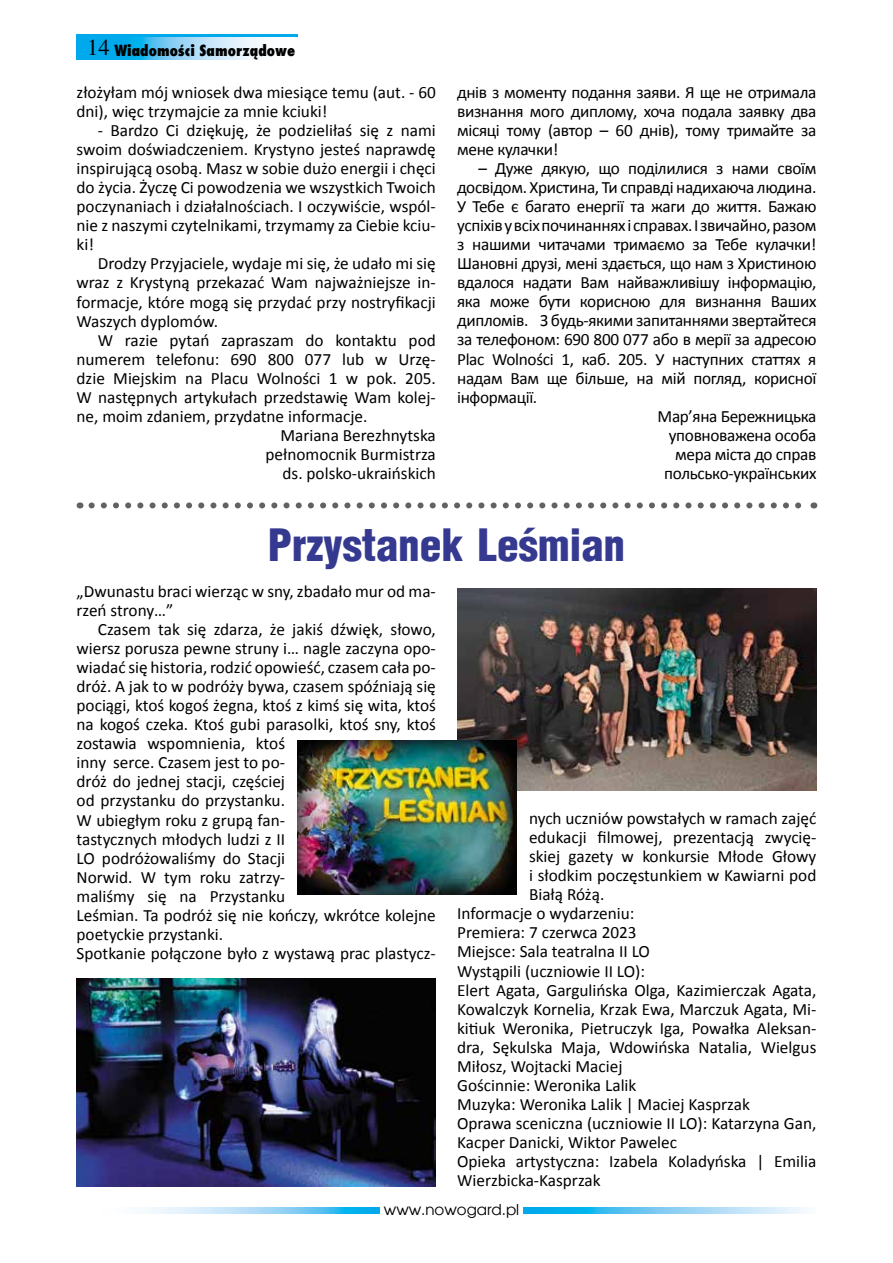
<style>
.page{position:relative;width:893px;height:1263px;background:#fff}
.page>*{position:absolute;margin:0;border:0;box-sizing:border-box;transform-origin:0 0}
.t1{font:900 43.5px "Switzerland Cond";color:#353990}
.t2{font:17.25px/19px "Calibri";color:#000}
.t3{font:17.25px "Calibri";letter-spacing:-.02em;color:#000}
.t4{font:800 15px "Fujiyama";color:#000}
.t5{font:15px "Avalon";color:#000}
.s1{font-family:"Times";font-weight:400;font-size:22.5px}
</style>
<div class="page">
<div style="left:77px;top:34px;width:221px;height:26px;background:#00a8ec"></div>
<svg style="left:138px;top:37px;width:160px;height:23px;background:#b9e3f8"></svg>
<svg style="left:147px;top:1207px;width:658px;height:6px;background:#81d0f4"></svg>
<div style="left:380px;top:1203px;width:143px;height:15px;background:#fff"></div>
<img style="left:457px;top:588px;width:359px;height:202px">
<img style="left:298px;top:741px;width:218px;height:153px">
<img style="left:77px;top:978px;width:359px;height:208px">
<svg style="left:92px;top:502px;width:710px;height:6px"></svg>
<p class="t4" style="left:87px;top:40px;width:210px"><span class="s1">14</span> Wiadomości Samorządowe</p>
<p class="t2" style="left:77px;top:82px;width:361px">złożyłam mój wniosek dwa miesiące temu (aut. - 60 dni), więc trzymajcie za mnie kciuki!</p>
<p class="t2" style="left:77px;top:120px;width:361px;text-align:justify;text-indent:21px">- Bardzo Ci dziękuję, że podzieliłaś się z nami swoim doświadczeniem. Krystyno jesteś naprawdę inspirującą osobą. Masz w sobie dużo energii i chęci do życia. Życzę Ci powodzenia we wszystkich Twoich poczynaniach i działalnościach. I oczywiście, wspól&shy;nie z naszymi czytelnikami, trzymamy za Ciebie kciu&shy;ki!</p>
<p class="t2" style="left:77px;top:253px;width:361px;text-align:justify;text-indent:21px">Drodzy Przyjaciele, wydaje mi się, że udało mi się wraz z Krystyną przekazać Wam najważniejsze in&shy;formacje, które mogą się przydać przy nostryfikacji Waszych dyplomów.</p>
<p class="t2" style="left:98px;top:329px;width:340px">W razie pytań zapraszam do kontaktu pod</p>
<p class="t2" style="left:77px;top:349px;width:361px">numerem telefonu: 690 800 077 lub w Urzę-</p>
<p class="t2" style="left:77px;top:368px;width:361px">dzie Miejskim na Placu Wolności 1 w pok. 205.</p>
<p class="t2" style="left:77px;top:387px;width:361px">W następnych artykułach przedstawię Wam kolej-</p>
<p class="t2" style="left:77px;top:406px;width:292px">ne, moim zdaniem, przydatne informacje.</p>
<p class="t2" style="left:280px;top:425px;width:157px">Mariana Berezhnytska</p>
<p class="t2" style="left:265px;top:444px;width:172px">pełnomocnik Burmistrza</p>
<p class="t2" style="left:283px;top:463px;width:155px">ds. polsko-ukraińskich</p>
<p class="t2" style="left:457px;top:82px;width:361px;text-align:justify">днів з моменту подання заяви. Я ще не отримала визнання мого диплому, хоча подала заявку два місяці тому (автор – 60 днів), тому тримайте за мене кулачки!</p>
<p class="t3" style="left:478px;top:158px;width:340px">– Дуже дякую, що поділилися з нами своїм</p>
<p class="t3" style="left:457px;top:177px;width:361px">досвідом. Христина, Ти справді надихаюча людина.</p>
<p class="t3" style="left:457px;top:196px;width:361px">У Тебе є багато енергії та жаги до життя. Бажаю</p>
<p class="t3" style="left:457px;top:215px;width:361px">успіхів у всіх починаннях і справах. І звичайно, разом</p>
<p class="t3" style="left:457px;top:234px;width:361px">з нашими читачами тримаємо за Тебе кулачки!</p>
<p class="t3" style="left:457px;top:253px;width:361px">Шановні друзі, мені здається, що нам з Христиною</p>
<p class="t3" style="left:457px;top:272px;width:361px">вдалося надати Вам найважливішу інформацію,</p>
<p class="t3" style="left:457px;top:291px;width:361px">яка може бути корисною для визнання Ваших</p>
<p class="t3" style="left:457px;top:310px;width:361px">дипломів. З будь-якими запитаннями звертайтеся</p>
<p class="t3" style="left:457px;top:329px;width:361px">за телефоном: 690 800 077 або в мерії за адресою</p>
<p class="t3" style="left:457px;top:348px;width:361px">Plac Wolności 1, каб. 205. У наступних статтях я</p>
<p class="t3" style="left:457px;top:367px;width:361px">надам Вам ще більше, на мій погляд, корисної</p>
<p class="t3" style="left:457px;top:386px;width:82px">інформації.</p>
<p class="t3" style="left:658px;top:405px;width:160px">Мар’яна Бережницька</p>
<p class="t3" style="left:669px;top:424px;width:149px">уповноважена особа</p>
<p class="t3" style="left:675px;top:443px;width:143px">мера міста до справ</p>
<p class="t3" style="left:664px;top:462px;width:154px">польсько-українських</p>
<h1 class="t1" style="left:268px;top:517px;width:359px">Przystanek Leśmian</h1>
<p class="t2" style="left:77px;top:581px;width:361px">„Dwunastu braci wierząc w sny, zbadało mur od ma&shy;rzeń strony…”</p>
<p class="t2" style="left:77px;top:619px;width:361px;text-indent:21px">Czasem tak się zdarza, że jakiś dźwięk, słowo, wiersz porusza pewne struny i… nagle zaczyna opo&shy;wiadać się historia, rodzić opowieść, czasem cała po&shy;dróż. A jak to w podróży bywa, czasem spóźniają się pociągi, ktoś kogoś żegna, ktoś z kimś się wita, ktoś na kogoś czeka. Ktoś gubi parasolki, ktoś sny, ktoś zostawia wspomnienia, ktoś<br>inny serce. Czasem jest to po-<br>dróż do jednej stacji, częściej<br>od przystanku do przystanku.<br>W ubiegłym roku z grupą fan-<br>tastycznych młodych ludzi z II<br>LO podróżowaliśmy do Stacji<br>Norwid. W tym roku zatrzy-<br>maliśmy się na Przystanku<br>Leśmian. Ta podróż się nie kończy, wkrótce kolejne poetyckie przystanki.<br>Spotkanie połączone było z wystawą prac plastycz-</p>
<p class="t2" style="left:529px;top:808px;width:289px">nych uczniów powstałych w ramach zajęć</p>
<p class="t2" style="left:529px;top:827px;width:289px">edukacji filmowej, prezentacją zwycię-</p>
<p class="t2" style="left:529px;top:846px;width:289px">skiej gazety w konkursie Młode Głowy</p>
<p class="t2" style="left:529px;top:865px;width:289px">i słodkim poczęstunkiem w Kawiarni pod</p>
<p class="t2" style="left:529px;top:884px;width:77px">Białą Różą.</p>
<p class="t2" style="left:457px;top:903px;width:179px">Informacje o wydarzeniu:</p>
<p class="t2" style="left:457px;top:922px;width:181px">Premiera: 7 czerwca 2023</p>
<p class="t2" style="left:457px;top:941px;width:194px">Miejsce: Sala teatralna II LO</p>
<p class="t2" style="left:457px;top:960px;width:189px">Wystąpili (uczniowie II LO):</p>
<p class="t2" style="left:457px;top:979px;width:361px">Elert Agata, Gargulińska Olga, Kazimierczak Agata,</p>
<p class="t2" style="left:457px;top:998px;width:361px">Kowalczyk Kornelia, Krzak Ewa, Marczuk Agata, Mi-</p>
<p class="t2" style="left:457px;top:1017px;width:361px">kitiuk Weronika, Pietruczyk Iga, Powałka Aleksan-</p>
<p class="t2" style="left:457px;top:1037px;width:361px">dra, Sękulska Maja, Wdowińska Natalia, Wielgus</p>
<p class="t2" style="left:457px;top:1056px;width:167px">Miłosz, Wojtacki Maciej</p>
<p class="t2" style="left:457px;top:1075px;width:181px">Gościnnie: Weronika Lalik</p>
<p class="t2" style="left:457px;top:1094px;width:294px">Muzyka: Weronika Lalik | Maciej Kasprzak</p>
<p class="t2" style="left:457px;top:1113px;width:361px">Oprawa sceniczna (uczniowie II LO): Katarzyna Gan,</p>
<p class="t2" style="left:457px;top:1132px;width:221px">Kacper Danicki, Wiktor Pawelec</p>
<p class="t2" style="left:457px;top:1151px;width:361px">Opieka artystyczna: Izabela Koladyńska | Emilia</p>
<p class="t2" style="left:457px;top:1170px;width:145px">Wierzbicka-Kasprzak</p>
<p class="t5" style="left:384px;top:1200px;width:137px">www.nowogard.pl</p>
</div>
